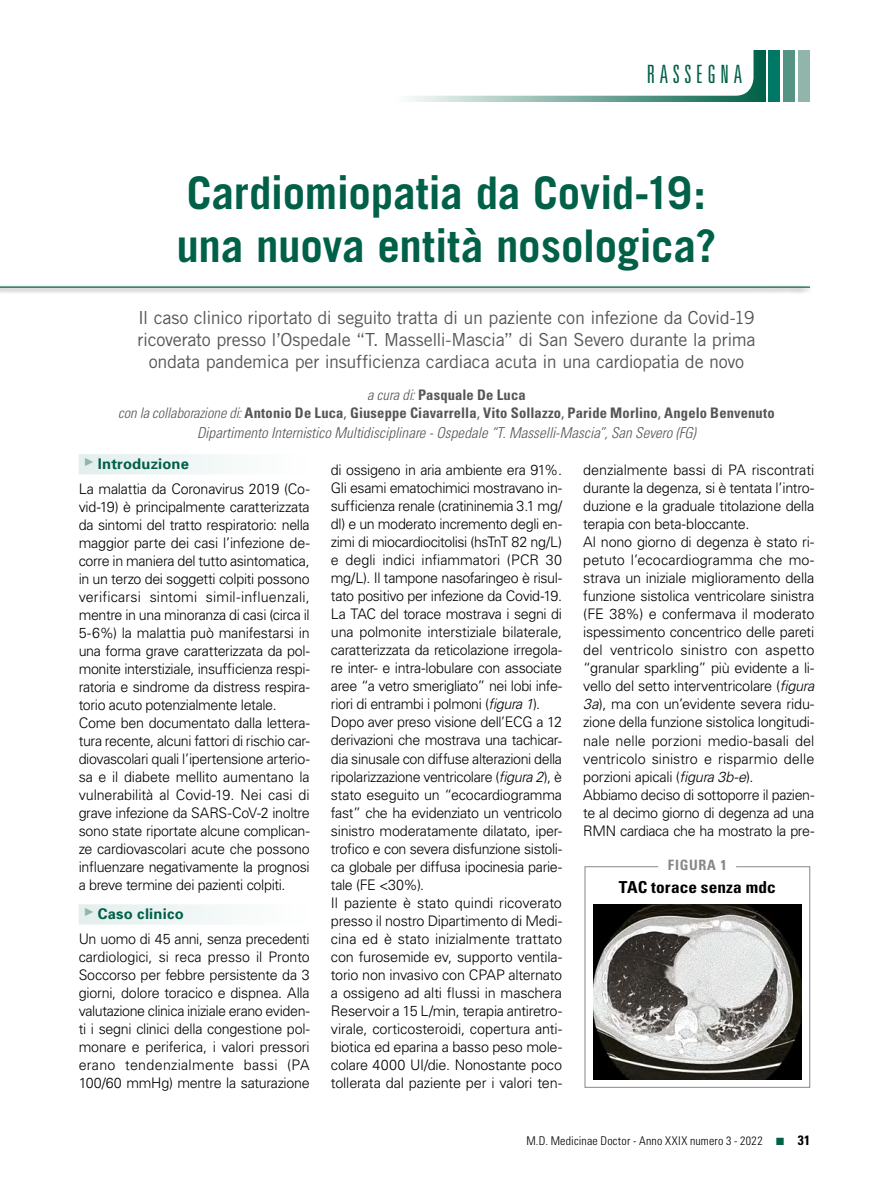
<style>
.page{position:relative;width:893px;height:1191px;background:#fff}
.page>*{position:absolute;margin:0;border:0;box-sizing:border-box;transform-origin:0 0}
.t1{font:700 45px/52.5px "Trade Gothic";letter-spacing:-.005em;color:#006048}
.t2{font:300 ultra-condensed 25.2px "Univers";letter-spacing:.185em;color:#006048}
.t3{font:18px/21.8px "Trade Gothic";letter-spacing:-.02em;color:#565656;text-align:center}
.t4{font:700 condensed 16.5px "Univers";letter-spacing:.005em;color:#000;scale:1.05 1}
.t5{font:italic 300 condensed 15px "Univers";color:#565656}
.t6{font:700 14.7px "Univers";letter-spacing:.015em;color:#006048}
.t7{font:300 14.55px/18px "Univers";letter-spacing:-.02em;color:#000}
.t8{font:700 condensed 14.55px/18.6px "Univers";letter-spacing:.01em;color:#565656;text-align:center}
.t9{font:700 condensed 14.25px "Univers";letter-spacing:.05em;color:#878786}
.t10{font:700 condensed 13.5px "Univers";color:#000}
.t11{font:300 condensed 12px "Univers";letter-spacing:.02em;color:#000}
.s1{font-weight:300;font-style:italic}
.s2{font-weight:400}
.s3{font-style:italic}
</style>
<div class="page">
<div style="left:396px;top:50px;width:369px;height:51px;background:linear-gradient(to right,#fcfdfc,#04624a)"></div>
<div style="left:768px;top:50px;width:12px;height:51px;background:#007864"></div>
<div style="left:783px;top:50px;width:12px;height:51px;background:#559485"></div>
<div style="left:798px;top:50px;width:12px;height:51px;background:#91b5aa"></div>
<div style="left:376px;top:0;width:377px;height:96px;background:#fff;border-radius:18px"></div>
<div style="left:79px;top:454px;width:231px;height:20px;background:linear-gradient(to right,#e3efed,#fff)"></div>
<div style="left:79px;top:904px;width:231px;height:20px;background:linear-gradient(to right,#e3efed,#fff)"></div>
<div style="left:0;top:284px;width:812px;height:10px;background:#000;opacity:.65"></div>
<hr style="left:0;top:286px;width:810px;height:2px;background:#006048">
<svg style="left:584px;top:866px;width:226px;height:222px"></svg>
<img style="left:593px;top:905px;width:208px;height:174px">
<svg style="left:85px;top:458px;width:8px;height:8px"></svg>
<svg style="left:85px;top:908px;width:8px;height:8px"></svg>
<h2 class="t2" style="left:647px;top:60px;width:97px">RASSEGNA</h2>
<h1 class="t1" style="left:176px;top:166px;width:542px">Cardiomiopatia da Covid-19: una nuova entità nosologica?</h1>
<p class="t3" style="left:138px;top:307px;width:619px">Il caso clinico riportato di seguito tratta di un paziente con infezione da Covid-19 ricoverato presso l’Ospedale “T. Masselli-Mascia” di San Severo durante la prima ondata pandemica per insufficienza cardiaca acuta in una cardiopatia de novo</p>
<p class="t8" style="left:118px;top:385px;width:658px"><span class="s1">a cura di:</span> Pasquale De Luca<br><span class="s1">con la collaborazione di:</span> Antonio De Luca<span class="s2">,</span> Giuseppe Ciavarrella<span class="s2">,</span> Vito Sollazzo<span class="s2">,</span> Paride Morlino<span class="s2">,</span> Angelo Benvenuto</p>
<p class="t5" style="left:197px;top:423px;width:500px">Dipartimento Internistico Multidisciplinare - Ospedale “T. Masselli-Mascia”, San Severo (FG)</p>
<p class="t6" style="left:98px;top:454px;width:93px">Introduzione</p>
<p class="t7" style="left:79px;top:479px;width:233px">La malattia da Coronavirus 2019 (Co&shy;vid-19) è principalmente caratterizzata da sintomi del tratto respiratorio: nella maggior parte dei casi l’infezione de&shy;corre in maniera del tutto asintomatica, in un terzo dei soggetti colpiti possono verificarsi sintomi simil-influenzali, mentre in una minoranza di casi (circa il 5-6%) la malattia può manifestarsi in una forma grave caratterizzata da pol&shy;monite interstiziale, insufficienza respi&shy;ratoria e sindrome da distress respira&shy;torio acuto potenzialmente letale.<br>Come ben documentato dalla lettera&shy;tura recente, alcuni fattori di rischio car&shy;diovascolari quali l’ipertensione arterio&shy;sa e il diabete mellito aumentano la vulnerabilità al Covid-19. Nei casi di grave infezione da SARS-CoV-2 inoltre sono state riportate alcune complican&shy;ze cardiovascolari acute che possono influenzare negativamente la prognosi a breve termine dei pazienti colpiti.</p>
<p class="t6" style="left:98px;top:904px;width:87px">Caso clinico</p>
<p class="t7" style="left:79px;top:929px;width:233px;text-align:justify">Un uomo di 45 anni, senza precedenti cardiologici, si reca presso il Pronto Soccorso per febbre persistente da 3 giorni, dolore toracico e dispnea. Alla valutazione clinica iniziale erano eviden&shy;ti i segni clinici della congestione pol&shy;monare e periferica, i valori pressori erano tendenzialmente bassi (PA 100/60 mmHg) mentre la saturazione</p>
<p class="t7" style="left:331px;top:461px;width:233px">di ossigeno in aria ambiente era 91%.<br>Gli esami ematochimici mostravano in&shy;sufficienza renale (cratininemia 3.1 mg/ dl) e un moderato incremento degli en&shy;zimi di miocardiocitolisi (hsTnT 82 ng/L) e degli indici infiammatori (PCR 30 mg/L). Il tampone nasofaringeo è risul&shy;tato positivo per infezione da Covid-19.<br>La TAC del torace mostrava i segni di una polmonite interstiziale bilaterale, caratterizzata da reticolazione irregola&shy;re inter- e intra-lobulare con associate aree “a vetro smerigliato” nei lobi infe&shy;riori di entrambi i polmoni (<span class="s3">figura 1</span>).<br>Dopo aver preso visione dell’ECG a 12 derivazioni che mostrava una tachicar&shy;dia sinusale con diffuse alterazioni della ripolarizzazione ventricolare (<span class="s3">figura 2</span>), è stato eseguito un “ecocardiogramma fast” che ha evidenziato un ventricolo sinistro moderatamente dilatato, iper&shy;trofico e con severa disfunzione sistoli&shy;ca globale per diffusa ipocinesia parie&shy;tale (FE &lt;30%).<br>Il paziente è stato quindi ricoverato presso il nostro Dipartimento di Medi&shy;cina ed è stato inizialmente trattato con furosemide ev, supporto ventila&shy;torio non invasivo con CPAP alternato a ossigeno ad alti flussi in maschera Reservoir a 15 L/min, terapia antiretro&shy;virale, corticosteroidi, copertura anti&shy;biotica ed eparina a basso peso mole&shy;colare 4000 UI/die. Nonostante poco tollerata dal paziente per i valori ten-</p>
<p class="t7" style="left:583px;top:461px;width:233px">denzialmente bassi di PA riscontrati durante la degenza, si è tentata l’intro&shy;duzione e la graduale titolazione della terapia con beta-bloccante.<br>Al nono giorno di degenza è stato ri&shy;petuto l’ecocardiogramma che mo&shy;strava un iniziale miglioramento della funzione sistolica ventricolare sinistra (FE 38%) e confermava il moderato ispessimento concentrico delle pareti del ventricolo sinistro con aspetto “granular sparkling” più evidente a li&shy;vello del setto interventricolare (<span class="s3">figura 3a</span>), ma con un’evidente severa ridu&shy;zione della funzione sistolica longitudi&shy;nale nelle porzioni medio-basali del ventricolo sinistro e risparmio delle porzioni apicali (<span class="s3">figura 3b-e</span>).<br>Abbiamo deciso di sottoporre il pazien&shy;te al decimo giorno di degenza ad una RMN cardiaca che ha mostrato la pre-</p>
<p class="t9" style="left:668px;top:856px;width:60px">FIGURA 1</p>
<p class="t4" style="left:619px;top:877px;width:151px">TAC torace senza mdc</p>
<p class="t11" style="left:526px;top:1134px;width:238px">M.D. Medicinae Doctor - Anno XXIX numero 3 - 2022</p>
<p class="t10" style="left:798px;top:1132px;width:14px">31</p>
</div>
